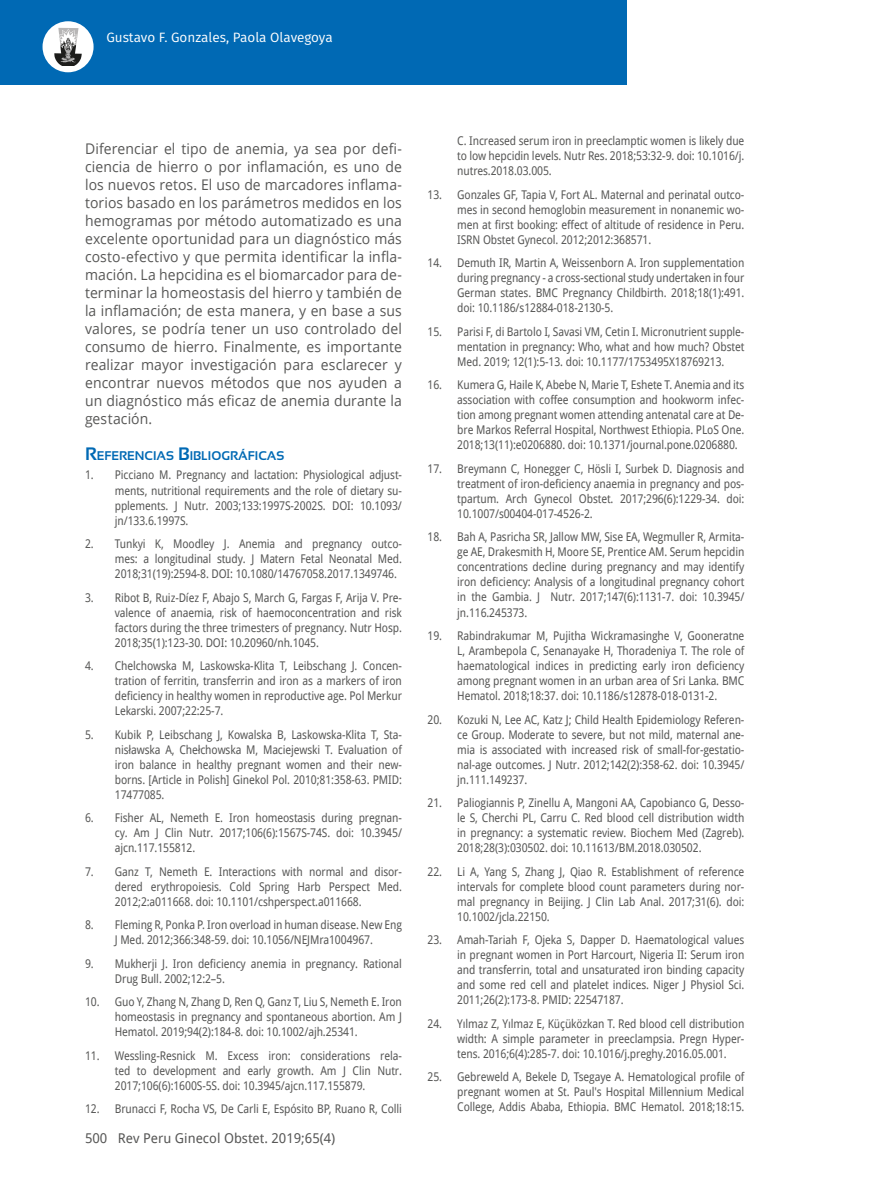
<style>
.page{position:relative;width:872px;height:1191px;background:#fff}
.page>*{position:absolute;margin:0;border:0;box-sizing:border-box;transform-origin:0 0}
.t1{font:14.7px/18px "Open Sans";letter-spacing:.005em;color:#575756;text-align:justify;scale:.95 1}
.t2{font:13.5px "Droid Sans";color:#575756}
.t3{font:13.5px "Fira Sans";color:#fff}
.t4{font:700 12.6px "Sansation";color:#0069b4}
.t5{font:12px/15px "Droid Sans";letter-spacing:-.01em;color:#575756;text-align:justify;scale:.9 1}
.s1{font-size:18px}
</style>
<div class="page">
<div style="left:0;top:0;width:626px;height:85px;background:#0069b4"></div>
<div style="left:43px;top:21px;width:51px;height:51px;background:#fff;border-radius:50%"></div>
<svg style="left:54px;top:28px;width:28px;height:38px"></svg>
<p class="t3" style="left:106px;top:28px;width:228px">Gustavo F. Gonzales, Paola Olavegoya</p>
<p class="t1" style="left:85px;top:139px;width:335px">Diferenciar el tipo de anemia, ya sea por defi&shy;ciencia de hierro o por inflamación, es uno de los nuevos retos. El uso de marcadores inflama&shy;torios basado en los parámetros medidos en los hemogramas por método automatizado es una excelente oportunidad para un diagnóstico más costo-efectivo y que permita identificar la infla&shy;mación. La hepcidina es el biomarcador para de&shy;terminar la homeostasis del hierro y también de la inflamación; de esta manera, y en base a sus valores, se podría tener un uso controlado del consumo de hierro. Finalmente, es importante realizar mayor investigación para esclarecer y encontrar nuevos métodos que nos ayuden a un diagnóstico más eficaz de anemia durante la gestación.</p>
<p class="t4" style="left:85px;top:449px;width:201px"><span class="s1">R</span>EFERENCIAS <span class="s1">B</span>IBLIOGRÁFICAS</p>
<p class="t5" style="left:115px;top:467px;width:320px;text-indent:-30px">1. Picciano M. Pregnancy and lactation: Physiological adjust&shy;ments, nutritional requirements and the role of dietary su&shy;pplements. J Nutr. 2003;133:1997S-2002S. DOI: 10.1093/ jn/133.6.1997S.</p>
<p class="t5" style="left:115px;top:536px;width:320px;text-indent:-30px">2. Tunkyi K, Moodley J. Anemia and pregnancy outco&shy;mes: a longitudinal study. J Matern Fetal Neonatal Med.<br>2018;31(19):2594-8. DOI: 10.1080/14767058.2017.1349746.</p>
<p class="t5" style="left:115px;top:589px;width:320px;text-indent:-30px">3. Ribot B, Ruiz-Díez F, Abajo S, March G, Fargas F, Arija V. Pre&shy;valence of anaemia, risk of haemoconcentration and risk factors during the three trimesters of pregnancy. Nutr Hosp.<br>2018;35(1):123-30. DOI: 10.20960/nh.1045.</p>
<p class="t5" style="left:115px;top:658px;width:320px;text-indent:-30px">4. Chelchowska M, Laskowska-Klita T, Leibschang J. Concen&shy;tration of ferritin, transferrin and iron as a markers of iron deficiency in healthy women in reproductive age. Pol Merkur Lekarski. 2007;22:25-7.</p>
<p class="t5" style="left:115px;top:726px;width:320px;text-indent:-30px">5. Kubik P, Leibschang J, Kowalska B, Laskowska-Klita T, Sta&shy;nisławska A, Chełchowska M, Maciejewski T. Evaluation of iron balance in healthy pregnant women and their new&shy;borns. [Article in Polish] Ginekol Pol. 2010;81:358-63. PMID:<br>17477085.</p>
<p class="t5" style="left:115px;top:810px;width:320px;text-indent:-30px">6. Fisher AL, Nemeth E. Iron homeostasis during pregnan&shy;cy. Am J Clin Nutr. 2017;106(6):1567S-74S. doi: 10.3945/ ajcn.117.155812.</p>
<p class="t5" style="left:115px;top:863px;width:320px;text-indent:-30px">7. Ganz T, Nemeth E. Interactions with normal and disor&shy;dered erythropoiesis. Cold Spring Harb Perspect Med.<br>2012;2:a011668. doi: 10.1101/cshperspect.a011668.</p>
<p class="t5" style="left:85px;top:917px;width:353px;text-align:center">8. Fleming R, Ponka P. Iron overload in human disease. New Eng<br>J Med. 2012;366:348-59. doi: 10.1056/NEJMra1004967.</p>
<p class="t5" style="left:115px;top:955px;width:320px;text-indent:-30px">9. Mukherji J. Iron deficiency anemia in pregnancy. Rational<br>Drug Bull. 2002;12:2–5.</p>
<p class="t5" style="left:115px;top:994px;width:320px;text-indent:-30px">10. Guo Y, Zhang N, Zhang D, Ren Q, Ganz T, Liu S, Nemeth E. Iron homeostasis in pregnancy and spontaneous abortion. Am J Hematol. 2019;94(2):184-8. doi: 10.1002/ajh.25341.</p>
<p class="t5" style="left:115px;top:1047px;width:320px;text-indent:-30px">11. Wessling-Resnick M. Excess iron: considerations rela&shy;ted to development and early growth. Am J Clin Nutr.<br>2017;106(6):1600S-5S. doi: 10.3945/ajcn.117.155879.</p>
<p class="t5" style="left:85px;top:1101px;width:354px">12. Brunacci F, Rocha VS, De Carli E, Espósito BP, Ruano R, Colli</p>
<p class="t2" style="left:85px;top:1128px;width:252px">500 Rev Peru Ginecol Obstet. 2019;65(4)</p>
<p class="t5" style="left:457px;top:133px;width:320px">C. Increased serum iron in preeclamptic women is likely due to low hepcidin levels. Nutr Res. 2018;53:32-9. doi: 10.1016/j. nutres.2018.03.005.</p>
<p class="t5" style="left:457px;top:187px;width:320px;text-indent:-30px">13. Gonzales GF, Tapia V, Fort AL. Maternal and perinatal outco&shy;mes in second hemoglobin measurement in nonanemic wo&shy;men at first booking: effect of altitude of residence in Peru.<br>ISRN Obstet Gynecol. 2012;2012:368571.</p>
<p class="t5" style="left:457px;top:255px;width:320px;text-indent:-30px">14. Demuth IR, Martin A, Weissenborn A. Iron supplementation during pregnancy - a cross-sectional study undertaken in four German states. BMC Pregnancy Childbirth. 2018;18(1):491. doi: 10.1186/s12884-018-2130-5.</p>
<p class="t5" style="left:457px;top:324px;width:320px;text-indent:-30px">15. Parisi F, di Bartolo I, Savasi VM, Cetin I. Micronutrient supple&shy;mentation in pregnancy: Who, what and how much? Obstet Med. 2019; 12(1):5-13. doi: 10.1177/1753495X18769213.</p>
<p class="t5" style="left:457px;top:377px;width:320px;text-indent:-30px">16. Kumera G, Haile K, Abebe N, Marie T, Eshete T. Anemia and its association with coffee consumption and hookworm infec&shy;tion among pregnant women attending antenatal care at De&shy;bre Markos Referral Hospital, Northwest Ethiopia. PLoS One.<br>2018;13(11):e0206880. doi: 10.1371/journal.pone.0206880.</p>
<p class="t5" style="left:457px;top:461px;width:320px;text-indent:-30px">17. Breymann C, Honegger C, Hösli I, Surbek D. Diagnosis and treatment of iron-deficiency anaemia in pregnancy and pos&shy;tpartum. Arch Gynecol Obstet. 2017;296(6):1229-34. doi:<br>10.1007/s00404-017-4526-2.</p>
<p class="t5" style="left:457px;top:529px;width:320px;text-indent:-30px">18. Bah A, Pasricha SR, Jallow MW, Sise EA, Wegmuller R, Armita&shy;ge AE, Drakesmith H, Moore SE, Prentice AM. Serum hepcidin concentrations decline during pregnancy and may identify iron deficiency: Analysis of a longitudinal pregnancy cohort in the Gambia. J Nutr. 2017;147(6):1131-7. doi: 10.3945/ jn.116.245373.</p>
<p class="t5" style="left:457px;top:628px;width:320px;text-indent:-30px">19. Rabindrakumar M, Pujitha Wickramasinghe V, Gooneratne L, Arambepola C, Senanayake H, Thoradeniya T. The role of haematological indices in predicting early iron deficiency among pregnant women in an urban area of Sri Lanka. BMC Hematol. 2018;18:37. doi: 10.1186/s12878-018-0131-2.</p>
<p class="t5" style="left:457px;top:711px;width:320px;text-indent:-30px">20. Kozuki N, Lee AC, Katz J; Child Health Epidemiology Referen&shy;ce Group. Moderate to severe, but not mild, maternal ane&shy;mia is associated with increased risk of small-for-gestatio&shy;nal-age outcomes. J Nutr. 2012;142(2):358-62. doi: 10.3945/ jn.111.149237.</p>
<p class="t5" style="left:457px;top:795px;width:320px;text-indent:-30px">21. Paliogiannis P, Zinellu A, Mangoni AA, Capobianco G, Desso&shy;le S, Cherchi PL, Carru C. Red blood cell distribution width in pregnancy: a systematic review. Biochem Med (Zagreb).<br>2018;28(3):030502. doi: 10.11613/BM.2018.030502.</p>
<p class="t5" style="left:457px;top:863px;width:320px;text-indent:-30px">22. Li A, Yang S, Zhang J, Qiao R. Establishment of reference intervals for complete blood count parameters during nor&shy;mal pregnancy in Beijing. J Clin Lab Anal. 2017;31(6). doi:<br>10.1002/jcla.22150.</p>
<p class="t5" style="left:457px;top:932px;width:320px;text-indent:-30px">23. Amah-Tariah F, Ojeka S, Dapper D. Haematological values in pregnant women in Port Harcourt, Nigeria II: Serum iron and transferrin, total and unsaturated iron binding capacity and some red cell and platelet indices. Niger J Physiol Sci.<br>2011;26(2):173-8. PMID: 22547187.</p>
<p class="t5" style="left:457px;top:1015px;width:320px;text-indent:-30px">24. Yılmaz Z, Yılmaz E, Küçüközkan T. Red blood cell distribution width: A simple parameter in preeclampsia. Pregn Hyper&shy;tens. 2016;6(4):285-7. doi: 10.1016/j.preghy.2016.05.001.</p>
<p class="t5" style="left:457px;top:1069px;width:320px;text-indent:-30px">25. Gebreweld A, Bekele D, Tsegaye A. Hematological profile of pregnant women at St. Paul's Hospital Millennium Medical College, Addis Ababa, Ethiopia. BMC Hematol. 2018;18:15.</p>
</div>
